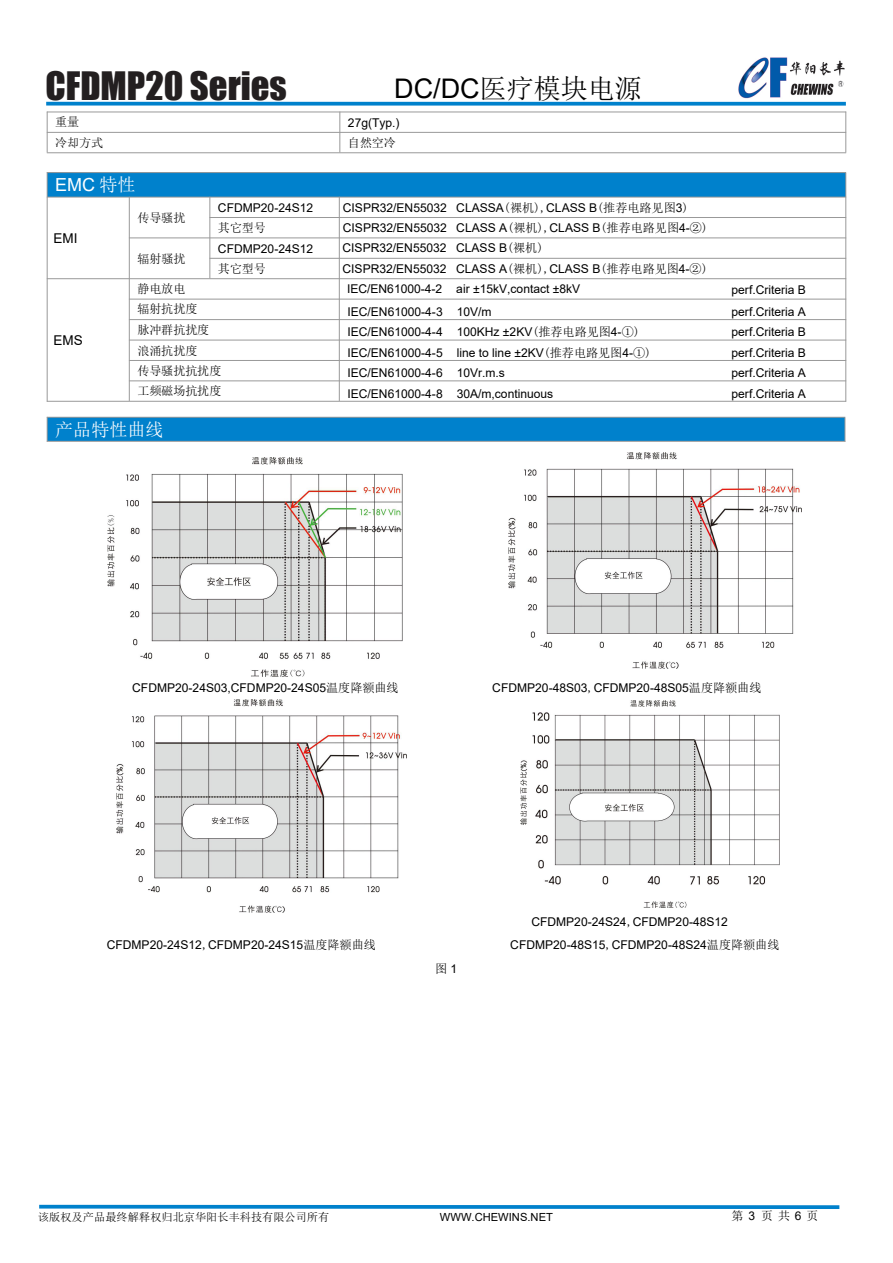
<style>
.page{position:relative;width:893px;height:1263px;background:#fff}
.page>*{position:absolute;margin:0;border:0;box-sizing:border-box;transform-origin:0 0}
.t1{font:36px "Impact";color:#231f20}
.t2{font:27px "Sim Sun";color:#000}
.t3{font:18px "Sim Sun";color:#fff}
.t4{font:18px "Arial";color:#fff}
.t5{font:13.5px "Arial";color:#000}
.t6{font:12.15px/23.4px "Arial";color:#000}
.t7{font:12.15px "Sim Sun";color:#000}
.t8{font:12px "Sim Sun";color:#000}
.t9{font:11.1px "Sim Sun";color:#000}
.t10{font:11.1px "Arial";color:#000}
.s1{font-family:"Arial"}
.s2{font-family:"Sim Sun"}
</style>
<div class="page">
<svg style="left:46px;top:102px;width:800px;height:4px;background:#1b8ed1"></svg>
<hr style="left:47px;top:112px;width:799px;height:1px;background:#999">
<hr style="left:47px;top:132px;width:799px;height:1px;background:#999">
<hr style="left:47px;top:152px;width:799px;height:1px;background:#999">
<hr style="left:47px;top:112px;width:1px;height:40px;background:#999">
<hr style="left:339px;top:112px;width:1px;height:40px;background:#999">
<hr style="left:845px;top:112px;width:1px;height:40px;background:#999">
<div style="left:47px;top:173px;width:799px;height:24px;background:#0081cc"></div>
<hr style="left:47px;top:172px;width:799px;height:1px;background:#999">
<hr style="left:47px;top:197px;width:799px;height:1px;background:#999">
<hr style="left:209px;top:217px;width:637px;height:1px;background:#999">
<hr style="left:129px;top:238px;width:717px;height:1px;background:#999">
<hr style="left:209px;top:258px;width:637px;height:1px;background:#999">
<hr style="left:47px;top:278px;width:799px;height:1px;background:#999">
<hr style="left:129px;top:299px;width:717px;height:1px;background:#999">
<hr style="left:129px;top:319px;width:717px;height:1px;background:#999">
<hr style="left:129px;top:340px;width:717px;height:1px;background:#999">
<hr style="left:129px;top:360px;width:717px;height:1px;background:#999">
<hr style="left:129px;top:380px;width:717px;height:1px;background:#999">
<hr style="left:47px;top:401px;width:799px;height:1px;background:#999">
<hr style="left:47px;top:172px;width:1px;height:230px;background:#999">
<hr style="left:129px;top:197px;width:1px;height:204px;background:#999">
<hr style="left:209px;top:197px;width:1px;height:81px;background:#999">
<hr style="left:339px;top:197px;width:1px;height:204px;background:#999">
<hr style="left:845px;top:173px;width:1px;height:229px;background:#999">
<div style="left:47px;top:417px;width:798px;height:24px;background:#0081cc"></div>
<img style="left:108px;top:457px;width:295px;height:220px">
<img style="left:508px;top:453px;width:294px;height:216px">
<img style="left:117px;top:699px;width:290px;height:214px">
<img style="left:520px;top:700px;width:259px;height:207px">
<hr style="left:47px;top:417px;width:798px;height:1px;background:#999">
<hr style="left:47px;top:441px;width:798px;height:1px;background:#999">
<svg style="left:47px;top:417px;width:1px;height:24px"></svg>
<svg style="left:845px;top:418px;width:1px;height:24px"></svg>
<svg style="left:39px;top:1205px;width:800px;height:4px;background:#1289cf"></svg>
<img style="left:739px;top:57px;width:106px;height:42px">
<h1 class="t1" style="left:45px;top:58px;width:243px">CFDMP20 Series</h1>
<h2 class="t2" style="left:394px;top:74px;width:249px"><span class="s1">DC/DC</span>医疗模块电源</h2>
<p class="t7" style="left:55px;top:116px;width:26px">重量</p>
<p class="t6" style="left:348px;top:111px;width:53px">27g(Typ.)</p>
<p class="t7" style="left:55px;top:136px;width:50px">冷却方式</p>
<p class="t7" style="left:348px;top:136px;width:50px">自然空冷</p>
<h3 class="t4" style="left:55px;top:173px;width:82px">EMC <span class="s2">特性</span></h3>
<p class="t5" style="left:54px;top:229px;width:26px">EMI</p>
<p class="t7" style="left:137px;top:211px;width:50px">传导骚扰</p>
<p class="t7" style="left:137px;top:252px;width:50px">辐射骚扰</p>
<p class="t6" style="left:218px;top:196px;width:97px">CFDMP20-24S12</p>
<p class="t6" style="left:343px;top:196px;width:347px">CISPR32/EN55032 CLASSA<span class="s2">(裸机),</span>CLASS B<span class="s2">(推荐电路见图</span>3<span class="s2">)</span></p>
<p class="t7" style="left:218px;top:221px;width:50px">其它型号</p>
<p class="t6" style="left:343px;top:216px;width:367px">CISPR32/EN55032 CLASS A<span class="s2">(裸机),</span>CLASS B<span class="s2">(推荐电路见图</span>4-<span class="s2">②)</span></p>
<p class="t6" style="left:218px;top:237px;width:97px">CFDMP20-24S12</p>
<p class="t6" style="left:343px;top:236px;width:202px">CISPR32/EN55032 CLASS B<span class="s2">(裸机)</span></p>
<p class="t7" style="left:218px;top:262px;width:50px">其它型号</p>
<p class="t6" style="left:343px;top:257px;width:367px">CISPR32/EN55032 CLASS A<span class="s2">(裸机),</span>CLASS B<span class="s2">(推荐电路见图</span>4-<span class="s2">②)</span></p>
<p class="t7" style="left:137px;top:283px;width:50px">静电放电</p>
<p class="t6" style="left:347px;top:277px;width:235px">IEC/EN61000-4-2 air ±15kV,contact ±8kV</p>
<p class="t6" style="left:732px;top:277px;width:76px">perf.Criteria B</p>
<p class="t7" style="left:137px;top:303px;width:62px">辐射抗扰度</p>
<p class="t6" style="left:347px;top:300px;width:146px">IEC/EN61000-4-3 10V/m</p>
<p class="t6" style="left:732px;top:300px;width:76px">perf.Criteria A</p>
<p class="t7" style="left:137px;top:324px;width:74px">脉冲群抗扰度</p>
<p class="t6" style="left:347px;top:320px;width:294px">IEC/EN61000-4-4 100KHz ±2KV<span class="s2">(推荐电路见图</span>4-<span class="s2">①)</span></p>
<p class="t6" style="left:732px;top:320px;width:76px">perf.Criteria B</p>
<p class="t7" style="left:137px;top:344px;width:62px">浪涌抗扰度</p>
<p class="t6" style="left:347px;top:340px;width:305px">IEC/EN61000-4-5 line to line ±2KV<span class="s2">(推荐电路见图</span>4-<span class="s2">①)</span></p>
<p class="t6" style="left:732px;top:341px;width:76px">perf.Criteria B</p>
<p class="t7" style="left:137px;top:364px;width:86px">传导骚扰抗扰度</p>
<p class="t6" style="left:347px;top:361px;width:159px">IEC/EN61000-4-6 10Vr.m.s</p>
<p class="t6" style="left:732px;top:361px;width:76px">perf.Criteria A</p>
<p class="t7" style="left:137px;top:385px;width:86px">工频磁场抗扰度</p>
<p class="t6" style="left:347px;top:382px;width:207px">IEC/EN61000-4-8 30A/m,continuous</p>
<p class="t6" style="left:732px;top:382px;width:76px">perf.Criteria A</p>
<h3 class="t3" style="left:55px;top:420px;width:110px">产品特性曲线</h3>
<p class="t5" style="left:54px;top:331px;width:31px">EMS</p>
<p class="t6" style="left:132px;top:676px;width:268px">CFDMP20-24S03,CFDMP20-24S05<span class="s2">温度降额曲线</span></p>
<p class="t6" style="left:492px;top:676px;width:271px">CFDMP20-48S03<span class="s2">,</span>CFDMP20-48S05<span class="s2">温度降额曲线</span></p>
<p class="t6" style="left:107px;top:933px;width:271px">CFDMP20-24S12<span class="s2">,</span>CFDMP20-24S15<span class="s2">温度降额曲线</span></p>
<p class="t7" style="left:435px;top:962px;width:23px">图 <span class="s1">1</span></p>
<p class="t6" style="left:510px;top:910px;width:271px;text-indent:21px">CFDMP20-24S24<span class="s2">,</span>CFDMP20-48S12<br>CFDMP20-48S15<span class="s2">,</span>CFDMP20-48S24<span class="s2">温度降额曲线</span></p>
<p class="t9" style="left:38px;top:1212px;width:293px">该版权及产品最终解释权归北京华阳长丰科技有限公司所有</p>
<p class="t10" style="left:440px;top:1210px;width:114px">WWW.CHEWINS.NET</p>
<p class="t8" style="left:732px;top:1210px;width:89px">第<span class="s1">3</span>页共<span class="s1">6</span>页</p>
</div>
